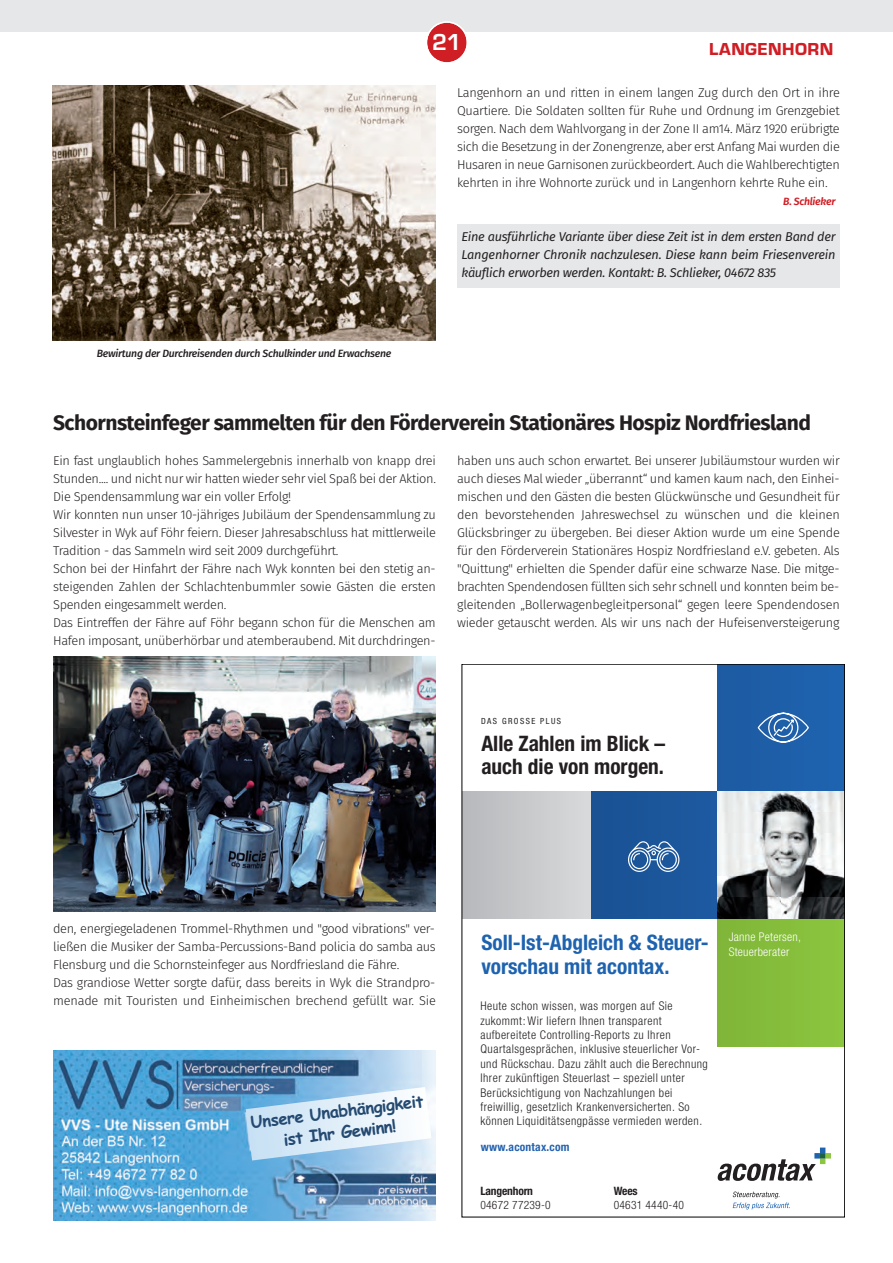
<style>
.page{position:relative;width:893px;height:1263px;background:#fff}
.page>*{position:absolute;margin:0;border:0;box-sizing:border-box;transform-origin:0 0}
.t1{font:700 24px "Eurostile T";color:#fff}
.t2{font:700 condensed 21.3px/23.4px "Helvetica Neue LT Pro";color:#1e63b0}
.t3{font:700 condensed 21.3px/23.4px "Helvetica Neue LT Pro";color:#231f20}
.t4{font:700 21px "Fira Sans";letter-spacing:-.025em;color:#231f20}
.t5{font:18px "Eurostile T Heav";letter-spacing:.025em;color:#d01e25}
.t6{font:700 16.5px/21.3px "Comic Sans MS";color:#254a72;text-align:center}
.t7{font:300 12.75px/18px "Fira Sans";letter-spacing:-.025em;color:#231f20;text-align:justify}
.t8{font:italic 12.75px/18px "Fira Sans";letter-spacing:-.025em;color:#231f20;text-align:justify}
.t9{font:300 condensed 12px/14.4px "Helvetica Neue LT Pro";letter-spacing:.04em;color:#231f20}
.t10{font:300 condensed 12px/14.4px "Helvetica Neue LT Pro";letter-spacing:.02em;color:#fff}
.t11{font:300 condensed 11.55px "Helvetica Neue LT Pro";letter-spacing:.02em;color:#231f20}
.t12{font:700 condensed 11.55px "Helvetica Neue LT Pro";letter-spacing:.02em;color:#2462af}
.t13{font:700 condensed 11.55px "Helvetica Neue LT Pro";letter-spacing:-.015em;color:#231f20}
.t14{font:italic 500 10.5px "Fira Sans";letter-spacing:-.025em;color:#231f20}
.t15{font:italic 600 10.5px "Fira Sans";letter-spacing:-.025em;color:#d01e25}
.t16{font:condensed 8.4px "Helvetica Neue LT Pro";letter-spacing:.175em;color:#231f20}
</style>
<div class="page">
<div style="left:457px;top:224px;width:382px;height:63px;background:#e6e7e9"></div>
<div style="left:0;top:0;width:893px;height:32px;background:#e6e7e9"></div>
<svg style="left:427px;top:21px;width:40px;height:42px"></svg>
<img style="left:52px;top:85px;width:383px;height:255px">
<img style="left:53px;top:1050px;width:383px;height:170px">
<svg style="left:246px;top:1087px;width:185px;height:73px"></svg>
<img style="left:53px;top:657px;width:383px;height:255px">
<div style="left:718px;top:919px;width:126px;height:127px;background:#86be3c"></div>
<div style="left:590px;top:791px;width:128px;height:128px;background:#1b559a"></div>
<svg style="left:628px;top:841px;width:51px;height:31px"></svg>
<div style="left:462px;top:791px;width:128px;height:128px;background:linear-gradient(to right,#b7b8bb,#d8d9db)"></div>
<div style="left:718px;top:664px;width:126px;height:127px;background:#1e5ea8"></div>
<svg style="left:757px;top:712px;width:52px;height:31px"></svg>
<svg style="left:733px;top:1191px;width:57px;height:18px"></svg>
<svg style="left:717px;top:1147px;width:114px;height:34px"></svg>
<img style="left:718px;top:791px;width:125px;height:128px">
<p class="t14" style="left:97px;top:345px;width:296px">Bewirtung der Durchreisenden durch Schulkinder und Erwachsene</p>
<h1 class="t1" style="left:432px;top:27px;width:31px">21</h1>
<h3 class="t5" style="left:709px;top:38px;width:126px">LANGENHORN</h3>
<p class="t7" style="left:457px;top:83px;width:384px">Langenhorn an und ritten in einem langen Zug durch den Ort in ihre Quartiere. Die Soldaten sollten für Ruhe und Ordnung im Grenzgebiet sorgen. Nach dem Wahlvorgang in der Zone II am14. März 1920 erübrigte sich die Besetzung in der Zonengrenze, aber erst Anfang Mai wurden die Husaren in neue Garnisonen zurückbeordert. Auch die Wahlberechtigten kehrten in ihre Wohnorte zurück und in Langenhorn kehrte Ruhe ein.</p>
<p class="t15" style="left:783px;top:193px;width:54px">B. Schlieker</p>
<p class="t8" style="left:461px;top:227px;width:376px">Eine ausführliche Variante über diese Zeit ist in dem ersten Band der Langenhorner Chronik nachzulesen. Diese kann beim Friesenverein käuflich erworben werden. Kontakt: B. Schlieker, 04672 835</p>
<h3 class="t4" style="left:53px;top:405px;width:759px">Schornsteinfeger sammelten für den Förderverein Stationäres Hospiz Nordfriesland</h3>
<p class="t7" style="left:53px;top:451px;width:384px;text-align:left">Ein fast unglaublich hohes Sammelergebnis innerhalb von knapp drei Stunden.... und nicht nur wir hatten wieder sehr viel Spaß bei der Aktion.<br>Die Spendensammlung war ein voller Erfolg!<br>Wir konnten nun unser 10-jähriges Jubiläum der Spendensammlung zu Silvester in Wyk auf Föhr feiern. Dieser Jahresabschluss hat mittlerweile Tradition - das Sammeln wird seit 2009 durchgeführt.<br>Schon bei der Hinfahrt der Fähre nach Wyk konnten bei den stetig an&shy;steigenden Zahlen der Schlachtenbummler sowie Gästen die ersten Spenden eingesammelt werden.<br>Das Eintreffen der Fähre auf Föhr begann schon für die Menschen am Hafen imposant, unüberhörbar und atemberaubend. Mit durchdringen-</p>
<p class="t7" style="left:457px;top:451px;width:384px">haben uns auch schon erwartet. Bei unserer Jubiläumstour wurden wir auch dieses Mal wieder „überrannt“ und kamen kaum nach, den Einhei&shy;mischen und den Gästen die besten Glückwünsche und Gesundheit für den bevorstehenden Jahreswechsel zu wünschen und die kleinen Glücksbringer zu übergeben. Bei dieser Aktion wurde um eine Spende für den Förderverein Stationäres Hospiz Nordfriesland e.V. gebeten. Als "Quittung" erhielten die Spender dafür eine schwarze Nase. Die mitge&shy;brachten Spendendosen füllten sich sehr schnell und konnten beim be&shy;gleitenden „Bollerwagenbegleitpersonal“ gegen leere Spendendosen wieder getauscht werden. Als wir uns nach der Hufeisenversteigerung</p>
<p class="t16" style="left:481px;top:718px;width:82px">DAS GROSSE PLUS</p>
<h2 class="t3" style="left:481px;top:733px;width:185px">Alle Zahlen im Blick – auch die von morgen.</h2>
<p class="t7" style="left:53px;top:919px;width:384px;text-align:left">den, energiegeladenen Trommel-Rhythmen und "good vibrations" ver&shy;ließen die Musiker der Samba-Percussions-Band policia do samba aus Flensburg und die Schornsteinfeger aus Nordfriesland die Fähre.<br>Das grandiose Wetter sorgte dafür, dass bereits in Wyk die Strandpro&shy;menade mit Touristen und Einheimischen brechend gefüllt war. Sie</p>
<p class="t6" style="left:250px;top:1112px;width:175px;rotate:-7deg">Unsere Unabhängigkeit ist Ihr Gewinn!</p>
<h2 class="t2" style="left:481px;top:933px;width:229px">Soll-Ist-Abgleich &amp; Steuer&shy;vorschau mit acontax.</h2>
<p class="t9" style="left:480px;top:1000px;width:229px">Heute schon wissen, was morgen auf Sie zukommt: Wir liefern Ihnen transparent aufbereitete Controlling-Reports zu Ihren Quartalsgesprächen, inklusive steuerlicher Vor&shy;und Rückschau. Dazu zählt auch die Berechnung Ihrer zukünftigen Steuerlast – speziell unter Berücksichtigung von Nachzahlungen bei freiwillig, gesetzlich Krankenversicherten. So können Liquiditätsengpässe vermieden werden.</p>
<p class="t12" style="left:481px;top:1142px;width:90px">www.acontax.com</p>
<p class="t13" style="left:480px;top:1186px;width:54px">Langenhorn</p>
<p class="t11" style="left:480px;top:1200px;width:72px">04672 77239-0</p>
<p class="t13" style="left:614px;top:1186px;width:25px">Wees</p>
<p class="t11" style="left:614px;top:1200px;width:72px">04631 4440-40</p>
<p class="t10" style="left:729px;top:931px;width:74px">Janne Petersen,<br>Steuerberater</p>
</div>
